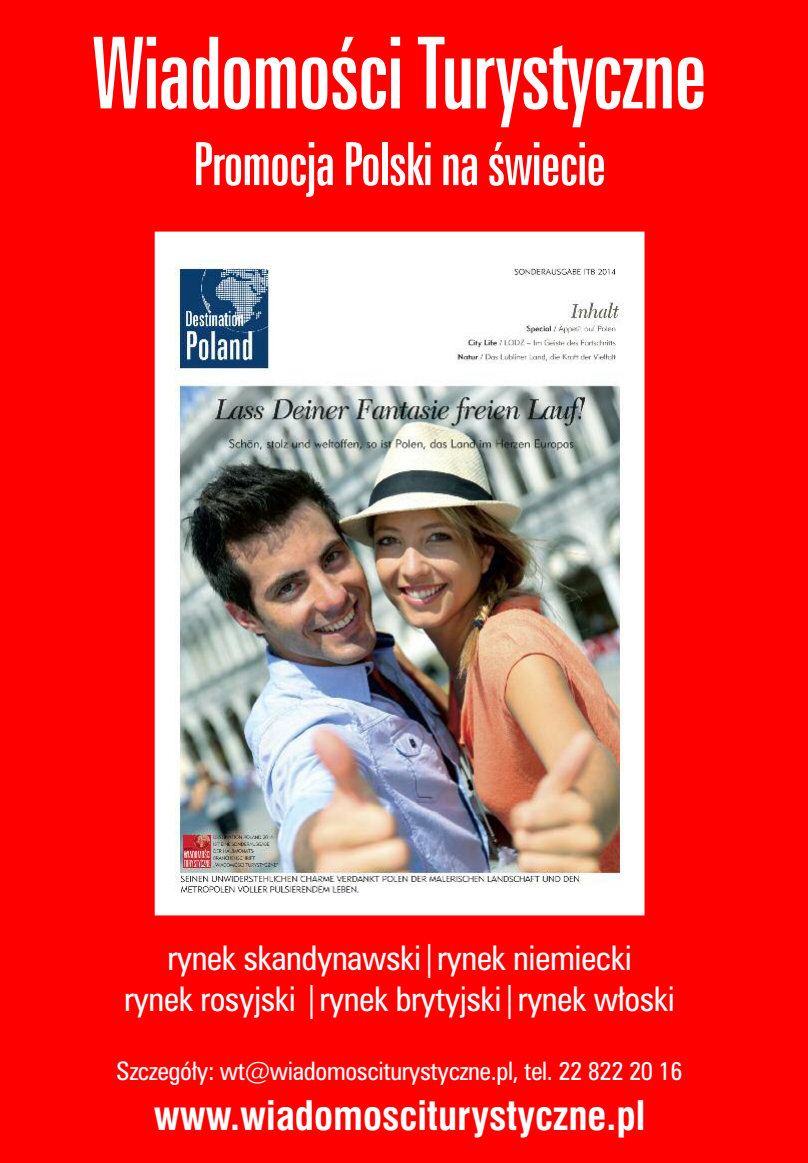
<style>
.page{position:relative;width:808px;height:1163px;background:#fff}
.page>*{position:absolute;margin:0;border:0;box-sizing:border-box;transform-origin:0 0}
.t1{font:99.4px "Zurich X Cn EU";letter-spacing:-.025em;color:#fff}
.t2{font:59.6px "Zurich X Cn EU";letter-spacing:-.025em;color:#fff}
.t3{font:700 39.7px "Swis 721 Cn EU";color:#fff}
.t4{font:34.1px/40.9px "Zurich Cn EU";letter-spacing:-.015em;color:#fff;text-align:center}
.t5{font:25.5px "Zurich Cn EU";letter-spacing:-.015em;color:#fff}
</style>
<div class="page">
<div style="left:0;top:0;width:808px;height:1162px;background:#f00"></div>
<div style="left:155px;top:232px;width:489px;height:682px;background:#fff"></div>
<img style="left:175px;top:264px;width:449px;height:629px">
<h1 class="t1" style="left:92px;top:14px;width:617px">WiadomościTurystyczne</h1>
<h2 class="t2" style="left:193px;top:128px;width:415px">PromocjaPolskinaświecie</h2>
<p class="t4" style="left:124px;top:937px;width:552px">rynek skandynawski|rynek niemiecki<br>rynek rosyjski |rynek brytyjski|rynek włoski</p>
<p class="t5" style="left:117px;top:1055px;width:567px">Szczegóły: wt@wiadomosciturystyczne.pl, tel. 22 822 20 16</p>
<p class="t3" style="left:154px;top:1091px;width:493px">www.wiadomosciturystyczne.pl</p>
</div>
